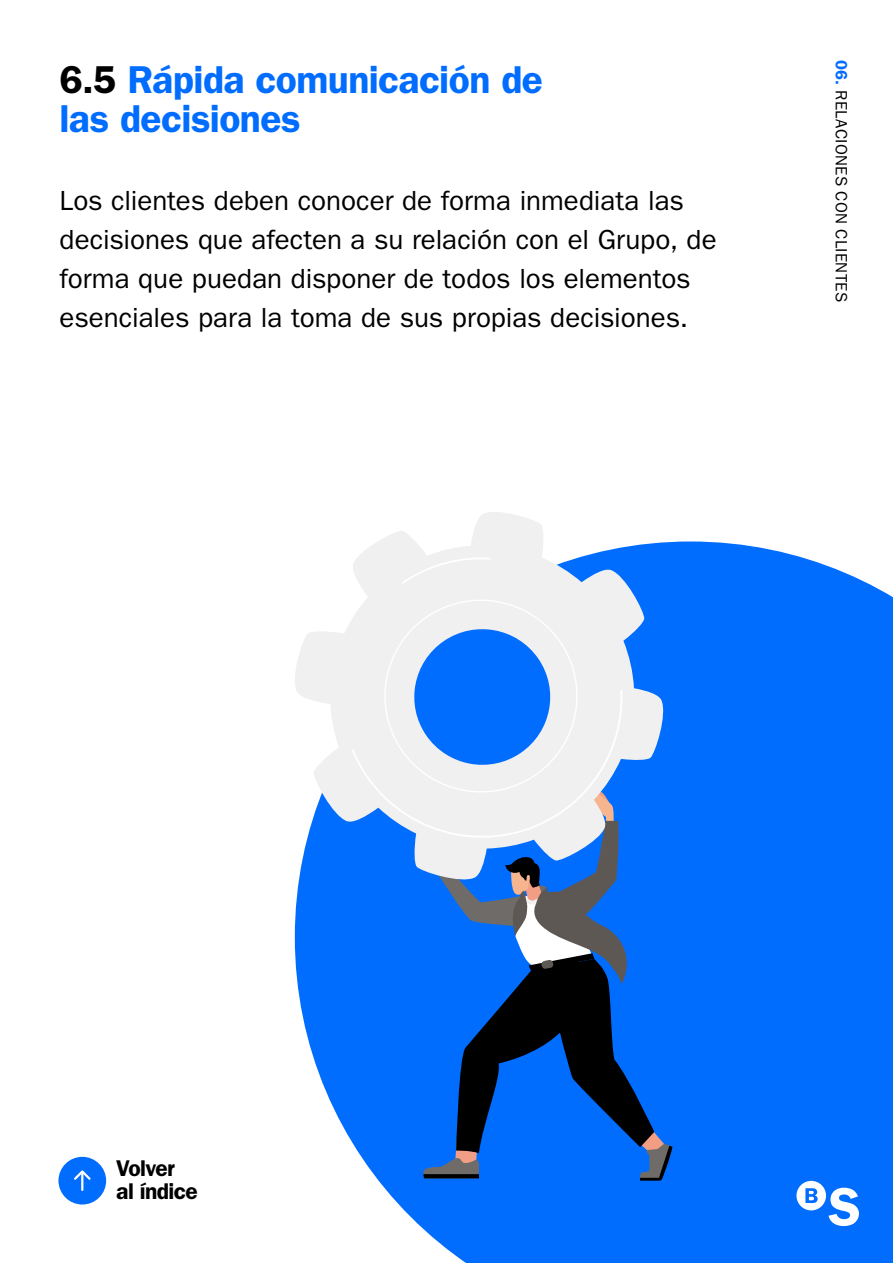
<style>
.page{position:relative;width:893px;height:1263px;background:#fff}
.page>*{position:absolute;margin:0;border:0;box-sizing:border-box;transform-origin:0 0}
.t1{font:600 39px/39px "ITC Franklin Gothic Std";letter-spacing:-.015em;color:#006dff}
.t2{font:27.75px/39px "ITC Franklin Gothic Std";color:#000}
.t3{font:600 22.8px/22.8px "ITC Franklin Gothic Std";letter-spacing:-.03em;color:#000}
.t4{font:16.5px "ITC Franklin Gothic Std";letter-spacing:.015em;color:#000}
.s1{color:#000}
.s2{font-weight:600;color:#006dff}
</style>
<div class="page">
<div style="left:58px;top:1157px;width:48px;height:47px;background:#006dff;border-radius:50%"></div>
<svg style="left:74px;top:1170px;width:17px;height:21px"></svg>
<svg style="left:295px;top:541px;width:598px;height:722px;background:#177aff"></svg>
<svg style="left:796px;top:1181px;width:63px;height:45px"></svg>
<svg style="left:420px;top:790px;width:252px;height:391px;background:#1357b2"></svg>
<svg style="left:295px;top:512px;width:373px;height:372px"></svg>
<svg style="left:371px;top:586px;width:220px;height:104px;fill:#f0f0f0"></svg>
<svg style="left:352px;top:690px;width:273px;height:167px;fill:#f0f0f0"></svg>
<div style="left:402px;top:556px;width:88px;height:28px;background:#f0f0f0"></div>
<h1 class="t1" style="left:60px;top:60px;width:485px"><span class="s1">6.5</span> Rápida comunicación de las decisiones</h1>
<p class="t2" style="left:60px;top:181px;width:659px">Los clientes deben conocer de forma inmediata las decisiones que afecten a su relación con el Grupo, de forma que puedan disponer de todos los elementos esenciales para la toma de sus propias decisiones.</p>
<p class="t4" style="left:851px;top:60px;width:244px;rotate:90deg"><span class="s2">06.</span> RELACIONES CON CLIENTES</p>
<p class="t3" style="left:116px;top:1157px;width:83px">Volver al índice</p>
</div>
